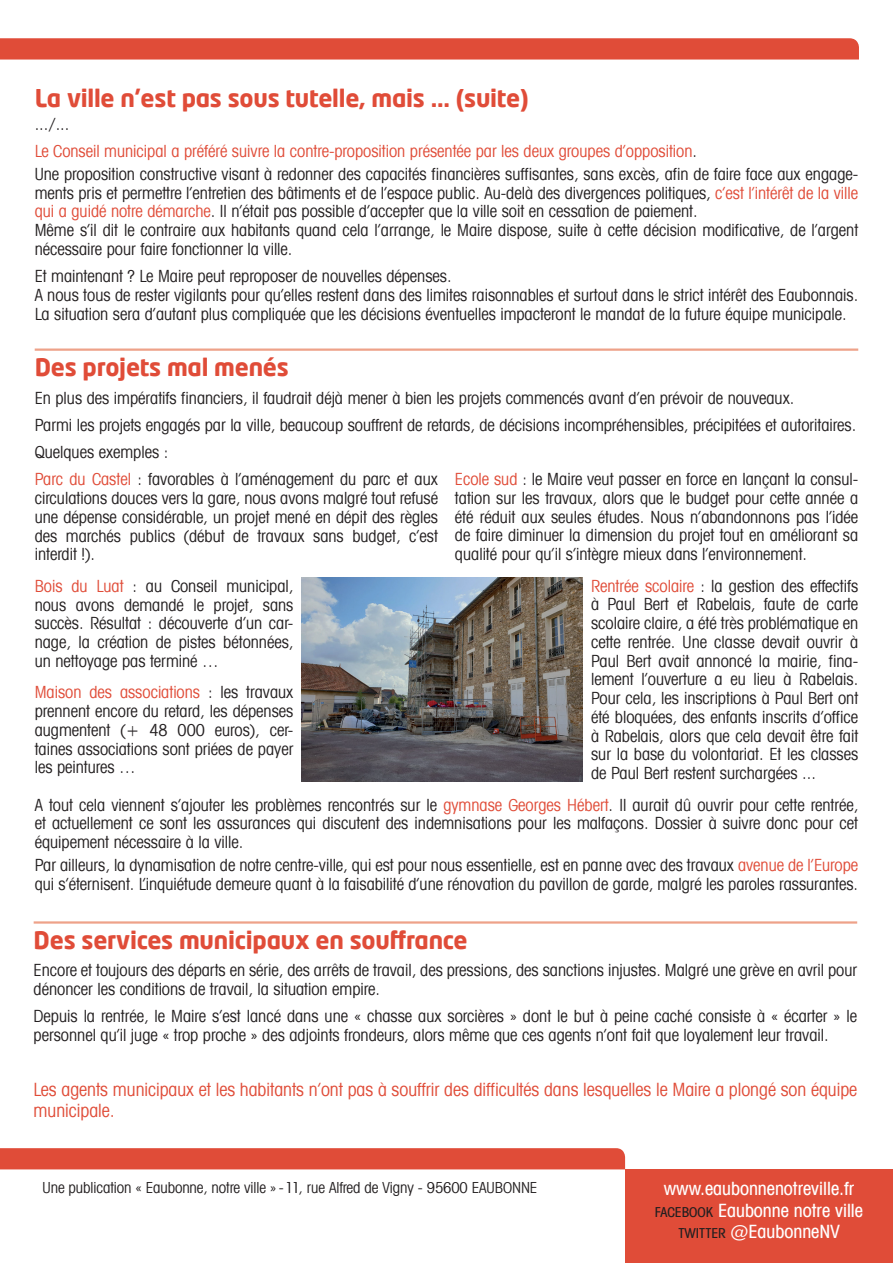
<style>
.page{position:relative;width:893px;height:1263px;background:#fff}
.page>*{position:absolute;margin:0;border:0;box-sizing:border-box;transform-origin:0 0}
.t1{font:700 24px "Neo Tech Std";letter-spacing:-.01em;color:#e04c38}
.t2{font:condensed 18px/21px "Avant Garde IT Cby BT";color:#e04c38}
.t3{font:500 condensed 18px/21.6px "Avant Garde IT Cby BT";color:#fff;text-align:center}
.t4{font:condensed 16.5px/18.8px "Avant Garde IT Cby BT";color:#231f20}
.t5{font:condensed 16.5px/27.3px "Avant Garde IT Cby BT";color:#e04c38}
.t6{font:condensed 15px "Avant Garde IT Cby BT";letter-spacing:-.005em;color:#231f20}
.s1{color:#231f20}
.s2{color:#e04c38}
.s3{font-size:13.5px;color:#231f20}
</style>
<div class="page">
<div style="left:625px;top:1169px;width:268px;height:94px;background:#e04c38"></div>
<div style="left:0;top:1148px;width:625px;height:21px;background:#e04c38"></div>
<svg style="left:0;top:38px;width:859px;height:22px;background:#e1523e"></svg>
<hr style="left:35px;top:348px;width:823px;height:3px;background:#eea289">
<hr style="left:34px;top:921px;width:823px;height:3px;background:#eea289">
<img style="left:302px;top:577px;width:281px;height:204px">
<h1 class="t1" style="left:35px;top:82px;width:496px">La ville n’est pas sous tutelle, mais ... (suite)</h1>
<p class="t5" style="left:35px;top:110px;width:664px"><span class="s1">.../...<br></span>Le Conseil municipal a préféré suivre la contre-proposition présentée par les deux groupes d’opposition<span class="s1">.</span></p>
<p class="t4" style="left:35px;top:165px;width:825px">Une proposition constructive visant à redonner des capacités financières suffisantes, sans excès, afin de faire face aux engage&shy;ments pris et permettre l’entretien des bâtiments et de l’espace public. Au-delà des divergences politiques, <span class="s2">c’est l’intérêt de la ville qui a guidé notre démarche</span>. Il n’était pas possible d’accepter que la ville soit en cessation de paiement.<br>Même s’il dit le contraire aux habitants quand cela l’arrange, le Maire dispose, suite à cette décision modificative, de l’argent nécessaire pour faire fonctionner la ville.</p>
<p class="t4" style="left:35px;top:267px;width:825px">Et maintenant ? Le Maire peut reproposer de nouvelles dépenses.<br>A nous tous de rester vigilants pour qu’elles restent dans des limites raisonnables et surtout dans le strict intérêt des Eaubonnais.<br>La situation sera d’autant plus compliquée que les décisions éventuelles impacteront le mandat de la future équipe municipale.</p>
<h1 class="t1" style="left:35px;top:352px;width:256px">Des projets mal menés</h1>
<p class="t4" style="left:35px;top:384px;width:823px;line-height:27.3px">En plus des impératifs financiers, il faudrait déjà mener à bien les projets commencés avant d’en prévoir de nouveaux.<br>Parmi les projets engagés par la ville, beaucoup souffrent de retards, de décisions incompréhensibles, précipitées et autoritaires.<br>Quelques exemples :<br><span class="s2">Parc du Castel</span> : favorables à l’aménagement du parc et aux</p>
<p class="t4" style="left:35px;top:489px;width:405px;text-align:justify">circulations douces vers la gare, nous avons malgré tout refusé une dépense considérable, un projet mené en dépit des règles des marchés publics (début de travaux sans budget, c’est interdit !).</p>
<p class="t4" style="left:35px;top:576px;width:260px;text-align:justify"><span class="s2">Bois du Luat</span> : au Conseil municipal, nous avons demandé le projet, sans succès. Résultat : découverte d’un car&shy;nage, la création de pistes bétonnées, un nettoyage pas terminé …</p>
<p class="t4" style="left:35px;top:683px;width:260px;text-align:justify"><span class="s2">Maison des associations</span> : les travaux prennent encore du retard, les dépenses augmentent (+ 48 000 euros), cer&shy;taines associations sont priées de payer les peintures …</p>
<p class="t4" style="left:455px;top:470px;width:405px;text-align:justify"><span class="s2">Ecole sud</span> : le Maire veut passer en force en lançant la consul&shy;tation sur les travaux, alors que le budget pour cette année a été réduit aux seules études. Nous n’abandonnons pas l’idée de faire diminuer la dimension du projet tout en améliorant sa qualité pour qu’il s’intègre mieux dans l’environnement.</p>
<p class="t4" style="left:591px;top:576px;width:269px;text-align:justify"><span class="s2">Rentrée scolaire</span> : la gestion des effectifs à Paul Bert et Rabelais, faute de carte scolaire claire, a été très problématique en cette rentrée. Une classe devait ouvrir à Paul Bert avait annoncé la mairie, fina&shy;lement l’ouverture a eu lieu à Rabelais.<br>Pour cela, les inscriptions à Paul Bert ont été bloquées, des enfants inscrits d’office à Rabelais, alors que cela devait être fait sur la base du volontariat. Et les classes de Paul Bert restent surchargées ...</p>
<p class="t4" style="left:35px;top:795px;width:825px;text-align:justify">A tout cela viennent s’ajouter les problèmes rencontrés sur le <span class="s2">gymnase Georges Hébert</span>. Il aurait dû ouvrir pour cette rentrée, et actuellement ce sont les assurances qui discutent des indemnisations pour les malfaçons. Dossier à suivre donc pour cet équipement nécessaire à la ville.</p>
<p class="t4" style="left:35px;top:856px;width:825px">Par ailleurs, la dynamisation de notre centre-ville, qui est pour nous essentielle, est en panne avec des travaux <span class="s2">avenue de l’Europe </span>qui s’éternisent. L’inquiétude demeure quant à la faisabilité d’une rénovation du pavillon de garde, malgré les paroles rassurantes.</p>
<h1 class="t1" style="left:34px;top:925px;width:436px">Des services municipaux en souffrance</h1>
<p class="t4" style="left:34px;top:961px;width:825px">Encore et toujours des départs en série, des arrêts de travail, des pressions, des sanctions injustes. Malgré une grève en avril pour dénoncer les conditions de travail, la situation empire.</p>
<p class="t4" style="left:34px;top:1007px;width:825px">Depuis la rentrée, le Maire s’est lancé dans une « chasse aux sorcières » dont le but à peine caché consiste à « écarter » le personnel qu’il juge « trop proche » des adjoints frondeurs, alors même que ces agents n’ont fait que loyalement leur travail.</p>
<p class="t2" style="left:34px;top:1079px;width:825px">Les agents municipaux et les habitants n’ont pas à souffrir des difficultés dans lesquelles le Maire a plongé son équipe municipale.</p>
<p class="t6" style="left:43px;top:1179px;width:496px">Une publication « Eaubonne, notre ville » - 11, rue Alfred de Vigny - 95600 EAUBONNE</p>
<p class="t3" style="left:655px;top:1178px;width:210px">www.eaubonnenotreville.fr<br><span class="s3">FACEBOOK</span> Eaubonne notre ville<br><span class="s3">TWITTER</span> @EaubonneNV</p>
</div>
